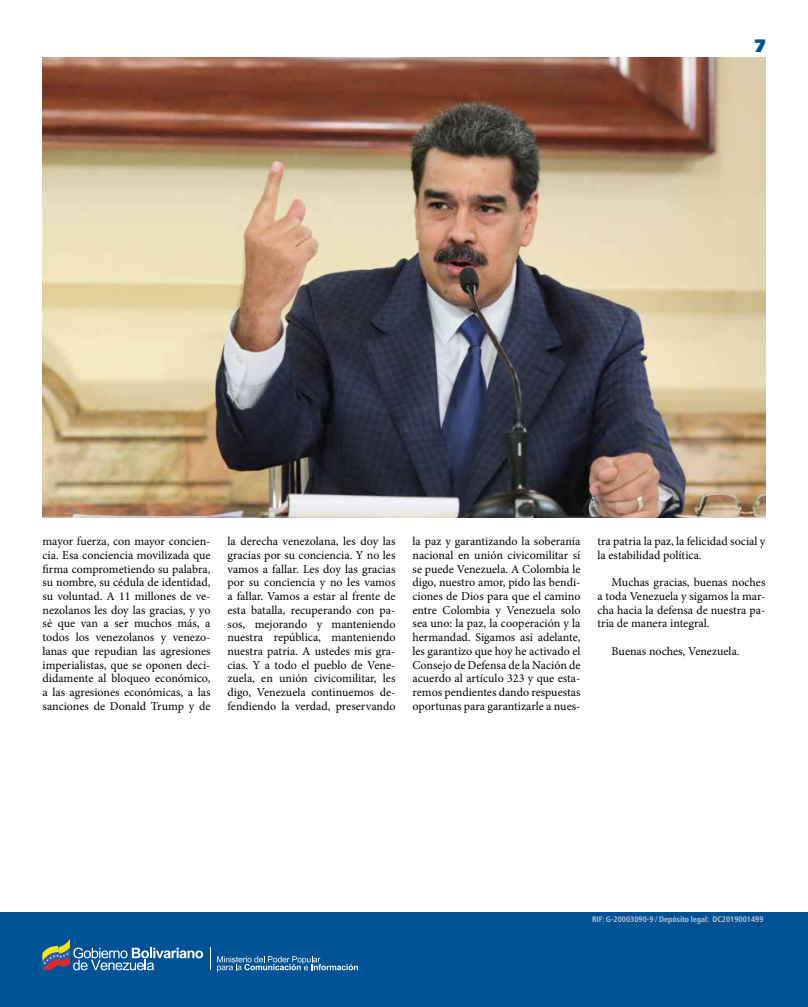
<style>
.page{position:relative;width:808px;height:1007px;background:#fff}
.page>*{position:absolute;margin:0;border:0;box-sizing:border-box;transform-origin:0 0}
.t1{font:900 18px "Frutiger LT Std";color:#005297}
.t2{font:12px/13.7px "Minion Pro";color:#000;text-align:justify}
.t3{font:700 condensed 8px "Frutiger LT Std";color:#c6c6c6}
</style>
<div class="page">
<hr style="left:43px;top:57px;width:722px;height:1px;background:#005297">
<img style="left:43px;top:58px;width:722px;height:459px">
<div style="left:0;top:912px;width:808px;height:94px;background:#005297"></div>
<svg style="left:210px;top:947px;width:1px;height:22px"></svg>
<svg style="left:42px;top:939px;width:161px;height:31px"></svg>
<svg style="left:217px;top:956px;width:141px;height:15px"></svg>
<h1 class="t1" style="left:755px;top:35px;width:12px">7</h1>
<p class="t2" style="left:43px;top:534px;width:169px">mayor fuerza, con mayor concien&shy;cia. Esa conciencia movilizada que firma comprometiendo su palabra, su nombre, su cédula de identidad, su voluntad. A 11 millones de ve&shy;nezolanos les doy las gracias, y yo sé que van a ser muchos más, a todos los venezolanos y venezo&shy;lanas que repudian las agresiones imperialistas, que se oponen deci&shy;didamente al bloqueo económico, a las agresiones económicas, a las sanciones de Donald Trump y de</p>
<p class="t2" style="left:227px;top:534px;width:169px">la derecha venezolana, les doy las gracias por su conciencia. Y no les vamos a fallar. Les doy las gracias por su conciencia y no les vamos a fallar. Vamos a estar al frente de esta batalla, recuperando con pa&shy;sos, mejorando y manteniendo nuestra república, manteniendo nuestra patria. A ustedes mis gra&shy;cias. Y a todo el pueblo de Vene&shy;zuela, en unión civicomilitar, les digo, Venezuela continuemos de&shy;fendiendo la verdad, preservando</p>
<p class="t2" style="left:412px;top:534px;width:169px">la paz y garantizando la soberanía nacional en unión civicomilitar sí se puede Venezuela. A Colombia le digo, nuestro amor, pido las bendi&shy;ciones de Dios para que el camino entre Colombia y Venezuela solo sea uno: la paz, la cooperación y la hermandad. Sigamos así adelante, les garantizo que hoy he activado el Consejo de Defensa de la Nación de acuerdo al artículo 323 y que esta&shy;remos pendientes dando respuestas oportunas para garantizarle a nues-</p>
<p class="t2" style="left:597px;top:534px;width:169px">tra patria la paz, la felicidad social y la estabilidad política.</p>
<p class="t2" style="left:597px;top:575px;width:169px;text-indent:14px">Muchas gracias, buenas noches a toda Venezuela y sigamos la mar&shy;cha hacia la defensa de nuestra pa&shy;tria de manera integral.</p>
<p class="t2" style="left:612px;top:644px;width:129px">Buenas noches, Venezuela.</p>
<p class="t3" style="left:592px;top:914px;width:173px">RIF: G-20003090-9 / Depósito legal: DC2019001499</p>
</div>
